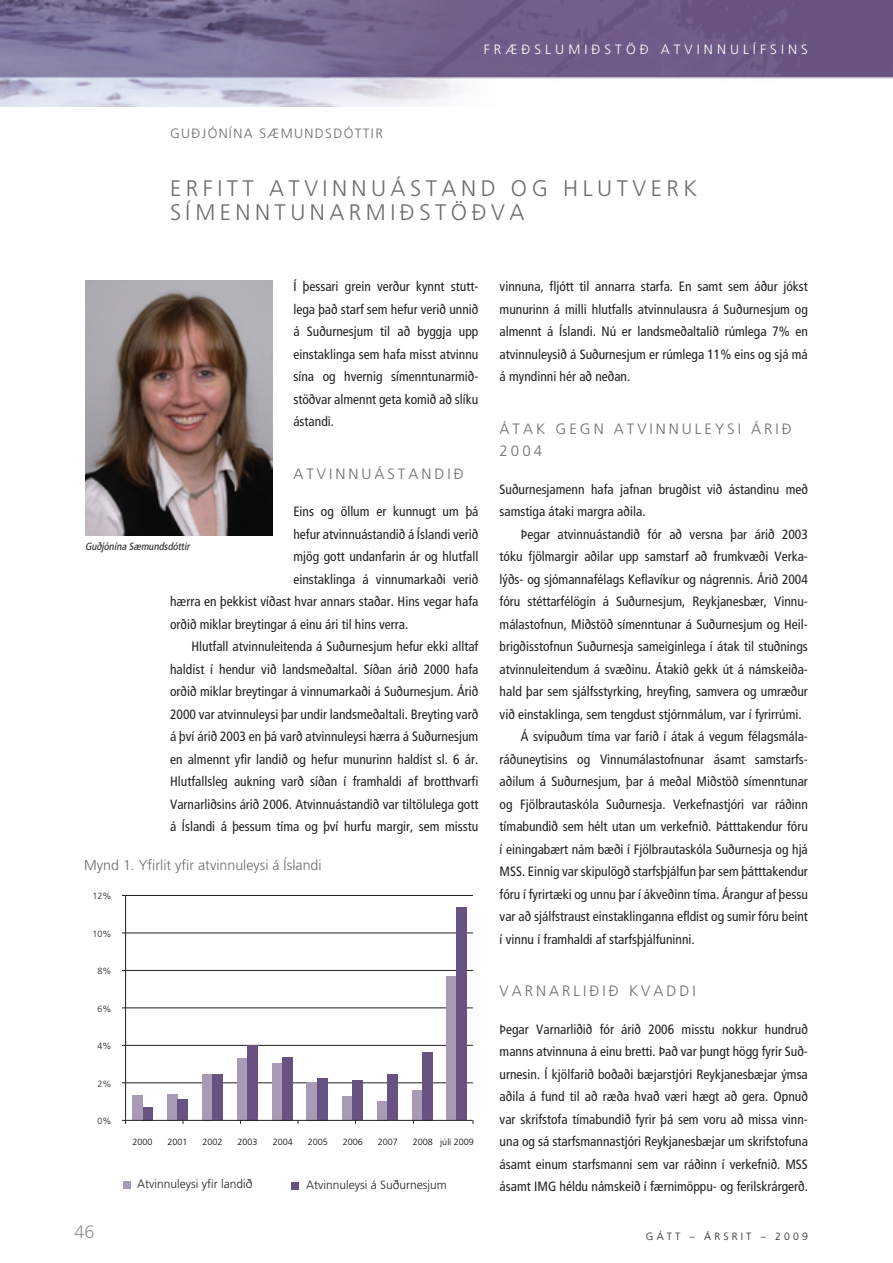
<style>
.page{position:relative;width:893px;height:1263px;background:#fff}
.page>*{position:absolute;margin:0;border:0;box-sizing:border-box;transform-origin:0 0}
.t1{font:300 22.5px/24px "Frutiger";letter-spacing:.2em;color:#6c6d70}
.t2{font:300 18px "Frutiger";color:#939598}
.t3{font:300 15px/22.5px "Frutiger";letter-spacing:.2em;color:#6c6d70}
.t4{font:300 14.25px "Frutiger";color:#6c6d70}
.t5{font:condensed 13.5px/22.5px "Frutiger";color:#231f20;text-align:justify}
.t6{font:300 13.5px "Frutiger";letter-spacing:.3em;color:#fff}
.t7{font:300 13.5px "Frutiger";letter-spacing:.1em;color:#6c6d70}
.t8{font:300 12px "Frutiger LT Std";color:#231f20}
.t9{font:italic condensed 10.5px "Frutiger";color:#231f20}
.t10{font:300 10.5px "Frutiger";letter-spacing:.3em;color:#231f20}
.t11{font:300 9px "Frutiger LT Std";color:#000}
.t12{font:300 9px "Frutiger LT Std";color:#231f20}
</style>
<div class="page">
<img style="left:0;top:0;width:893px;height:106px">
<img style="left:85px;top:281px;width:187px;height:255px">
<div style="left:142px;top:1107px;width:11px;height:13px;background:#685281"></div>
<hr style="left:126px;top:1082px;width:347px;height:1px;background:#231f20">
<hr style="left:126px;top:1045px;width:347px;height:1px;background:#231f20">
<hr style="left:126px;top:1007px;width:347px;height:1px;background:#231f20">
<hr style="left:126px;top:970px;width:347px;height:1px;background:#231f20">
<hr style="left:126px;top:932px;width:347px;height:1px;background:#231f20">
<hr style="left:126px;top:895px;width:347px;height:1px;background:#231f20">
<hr style="left:125px;top:895px;width:1px;height:225px;background:#231f20">
<div style="left:123px;top:1181px;width:8px;height:7px;background:#a99ab6"></div>
<div style="left:291px;top:1182px;width:8px;height:7px;background:#685281"></div>
<div style="left:132px;top:1095px;width:10px;height:25px;background:#a99ab6"></div>
<div style="left:167px;top:1094px;width:11px;height:26px;background:#a99ab6"></div>
<div style="left:178px;top:1099px;width:10px;height:21px;background:#685281"></div>
<div style="left:202px;top:1074px;width:10px;height:46px;background:#a99ab6"></div>
<div style="left:212px;top:1074px;width:11px;height:46px;background:#685281"></div>
<div style="left:238px;top:1058px;width:10px;height:62px;background:#a99ab6"></div>
<div style="left:248px;top:1045px;width:10px;height:75px;background:#685281"></div>
<div style="left:272px;top:1063px;width:11px;height:57px;background:#a99ab6"></div>
<div style="left:283px;top:1057px;width:10px;height:63px;background:#685281"></div>
<div style="left:307px;top:1082px;width:10px;height:38px;background:#a99ab6"></div>
<div style="left:317px;top:1078px;width:10px;height:42px;background:#685281"></div>
<div style="left:342px;top:1096px;width:11px;height:24px;background:#a99ab6"></div>
<div style="left:353px;top:1080px;width:10px;height:40px;background:#685281"></div>
<div style="left:377px;top:1101px;width:10px;height:19px;background:#a99ab6"></div>
<div style="left:387px;top:1074px;width:11px;height:46px;background:#685281"></div>
<div style="left:412px;top:1090px;width:10px;height:30px;background:#a99ab6"></div>
<div style="left:422px;top:1052px;width:10px;height:68px;background:#685281"></div>
<div style="left:446px;top:976px;width:11px;height:144px;background:#a99ab6"></div>
<div style="left:457px;top:907px;width:10px;height:213px;background:#685281"></div>
<hr style="left:122px;top:1120px;width:350px;height:1px;background:#231f20">
<p class="t7" style="left:170px;top:126px;width:214px">GUÐJÓNÍNA SÆMUNDSDÓTTIR</p>
<p class="t6" style="left:484px;top:42px;width:326px">FRÆÐSLUMIÐSTÖÐ ATVINNULÍFSINS</p>
<h1 class="t1" style="left:170px;top:176px;width:529px">ERFITT ATVINNUÁSTAND OG HLUTVERK<br>SÍMENNTUNARMIÐSTÖÐVA</h1>
<p class="t5" style="left:293px;top:275px;width:186px">Í þessari grein verður kynnt stutt&shy;lega það starf sem hefur verið unnið á Suðurnesjum til að byggja upp einstaklinga sem hafa misst atvinnu sína og hvernig símenntunarmið&shy;stöðvar almennt geta komið að slíku ástandi.</p>
<p class="t3" style="left:293px;top:462px;width:172px">ATVINNUÁSTANDIÐ</p>
<p class="t5" style="left:293px;top:500px;width:186px">Eins og öllum er kunnugt um þá</p>
<p class="t5" style="left:293px;top:523px;width:186px">hefur atvinnuástandið á Íslandi verið</p>
<p class="t5" style="left:293px;top:545px;width:186px">mjög gott undanfarin ár og hlutfall</p>
<p class="t5" style="left:293px;top:568px;width:186px">einstaklinga á vinnumarkaði verið</p>
<p class="t5" style="left:170px;top:590px;width:310px">hærra en þekkist víðast hvar annars staðar. Hins vegar hafa</p>
<p class="t5" style="left:170px;top:613px;width:240px">orðið miklar breytingar á einu ári til hins verra.</p>
<p class="t5" style="left:191px;top:635px;width:288px">Hlutfall atvinnuleitenda á Suðurnesjum hefur ekki alltaf</p>
<p class="t5" style="left:170px;top:658px;width:310px">haldist í hendur við landsmeðaltal. Síðan árið 2000 hafa</p>
<p class="t5" style="left:170px;top:680px;width:310px">orðið miklar breytingar á vinnumarkaði á Suðurnesjum. Árið</p>
<p class="t5" style="left:170px;top:703px;width:310px">2000 var atvinnuleysi þar undir landsmeðaltali. Breyting varð</p>
<p class="t5" style="left:170px;top:725px;width:310px">á því árið 2003 en þá varð atvinnuleysi hærra á Suðurnesjum</p>
<p class="t5" style="left:170px;top:748px;width:310px">en almennt yfir landið og hefur munurinn haldist sl. 6 ár.</p>
<p class="t5" style="left:170px;top:770px;width:310px">Hlutfallsleg aukning varð síðan í framhaldi af brotthvarfi</p>
<p class="t5" style="left:170px;top:793px;width:310px">Varnarliðsins árið 2006. Atvinnuástandið var tiltölulega gott</p>
<p class="t5" style="left:170px;top:815px;width:310px">á Íslandi á þessum tíma og því hurfu margir, sem misstu</p>
<p class="t9" style="left:85px;top:540px;width:108px">Guðjónína Sæmundsdóttir</p>
<p class="t4" style="left:84px;top:857px;width:239px">Mynd 1. Yfirlit yfir atvinnuleysi á Íslandi</p>
<p class="t12" style="left:92px;top:891px;width:21px">12%</p>
<p class="t12" style="left:92px;top:928px;width:21px">10%</p>
<p class="t12" style="left:97px;top:966px;width:16px">8%</p>
<p class="t12" style="left:97px;top:1003px;width:16px">6%</p>
<p class="t12" style="left:97px;top:1041px;width:16px">4%</p>
<p class="t12" style="left:97px;top:1078px;width:16px">2%</p>
<p class="t12" style="left:97px;top:1116px;width:16px">0%</p>
<p class="t11" style="left:133px;top:1136px;width:22px">2000</p>
<p class="t11" style="left:168px;top:1136px;width:22px">2001</p>
<p class="t11" style="left:203px;top:1136px;width:22px">2002</p>
<p class="t11" style="left:238px;top:1136px;width:22px">2003</p>
<p class="t11" style="left:273px;top:1136px;width:22px">2004</p>
<p class="t11" style="left:308px;top:1136px;width:22px">2005</p>
<p class="t11" style="left:343px;top:1136px;width:22px">2006</p>
<p class="t11" style="left:378px;top:1136px;width:22px">2007</p>
<p class="t11" style="left:413px;top:1136px;width:63px">2008 júlí 2009</p>
<p class="t5" style="left:500px;top:275px;width:310px">vinnuna, fljótt til annarra starfa. En samt sem áður jókst munurinn á milli hlutfalls atvinnulausra á Suðurnesjum og almennt á Íslandi. Nú er landsmeðaltalið rúmlega 7% en atvinnuleysið á Suðurnesjum er rúmlega 11% eins og sjá má á myndinni hér að neðan.</p>
<p class="t3" style="left:500px;top:417px;width:294px">ÁTAK GEGN ATVINNULEYSI ÁRIÐ<br>2004</p>
<p class="t5" style="left:500px;top:478px;width:310px">Suðurnesjamenn hafa jafnan brugðist við ástandinu með samstiga átaki margra aðila.</p>
<p class="t5" style="left:521px;top:523px;width:289px">Þegar atvinnuástandið fór að versna þar árið 2003</p>
<p class="t5" style="left:500px;top:545px;width:310px">tóku fjölmargir aðilar upp samstarf að frumkvæði Verka-</p>
<p class="t5" style="left:500px;top:568px;width:310px">lýðs- og sjómannafélags Keflavíkur og nágrennis. Árið 2004</p>
<p class="t5" style="left:500px;top:590px;width:310px">fóru stéttar félögin á Suðurnesjum, Reykjanesbær, Vinnu-</p>
<p class="t5" style="left:500px;top:613px;width:310px">málastofnun, Miðstöð símenntunar á Suðurnesjum og Heil-</p>
<p class="t5" style="left:500px;top:635px;width:310px">brigðisstofnun Suðurnesja sameiginlega í átak til stuðnings</p>
<p class="t5" style="left:500px;top:658px;width:310px">atvinnuleitendum á svæðinu. Átakið gekk út á námskeiða-</p>
<p class="t5" style="left:500px;top:680px;width:310px">hald þar sem sjálfsstyrking, hreyfing, samvera og umræður</p>
<p class="t5" style="left:500px;top:703px;width:304px">við einstaklinga, sem tengdust stjórnmálum, var í fyrirrúmi.</p>
<p class="t5" style="left:521px;top:725px;width:289px">Á svipuðum tíma var farið í átak á vegum félagsmála-</p>
<p class="t5" style="left:500px;top:748px;width:310px">ráðuneytisins og Vinnumálastofnunar ásamt samstarfs-</p>
<p class="t5" style="left:500px;top:770px;width:310px">aðilum á Suðurnesjum, þar á meðal Miðstöð símenntunar</p>
<p class="t5" style="left:500px;top:793px;width:310px">og Fjölbrautaskóla Suðurnesja. Verkefnastjóri var ráðinn</p>
<p class="t5" style="left:500px;top:815px;width:310px">tímabundið sem hélt utan um verkefnið. Þátttakendur fóru</p>
<p class="t5" style="left:500px;top:838px;width:310px">í eininga bært nám bæði í Fjölbrautaskóla Suðurnesja og hjá</p>
<p class="t5" style="left:500px;top:861px;width:310px">MSS. Einnig var skipulögð starfsþjálfun þar sem þátttakendur</p>
<p class="t5" style="left:500px;top:883px;width:310px">fóru í fyrirtæki og unnu þar í ákveðinn tíma. Árangur af þessu</p>
<p class="t5" style="left:500px;top:906px;width:310px">var að sjálfstraust einstaklinganna efldist og sumir fóru beint</p>
<p class="t5" style="left:500px;top:928px;width:197px">í vinnu í framhaldi af starfsþjálfuninni.</p>
<p class="t3" style="left:500px;top:980px;width:198px">VARNARLIÐIÐ KVADDI</p>
<p class="t5" style="left:500px;top:1018px;width:310px">Þegar Varnarliðið fór árið 2006 misstu nokkur hundruð manns atvinnuna á einu bretti. Það var þungt högg fyrir Suð&shy;urnesin. Í kjölfarið boðaði bæjarstjóri Reykjanesbæjar ýmsa aðila á fund til að ræða hvað væri hægt að gera. Opnuð var skrifstofa tímabundið fyrir þá sem voru að missa vinn&shy;una og sá starfsmannastjóri Reykjanesbæjar um skrifstofuna ásamt einum starfsmanni sem var ráðinn í verkefnið. MSS</p>
<h2 class="t2" style="left:75px;top:1222px;width:22px">46</h2>
<p class="t8" style="left:137px;top:1177px;width:117px">Atvinnuleysi yfir landið</p>
<p class="t8" style="left:306px;top:1178px;width:142px">Atvinnuleysi á Suðurnesjum</p>
<p class="t5" style="left:500px;top:1175px;width:310px">ásamt IMG héldu námskeið í færnimöppu- og fe rilskrárgerð.</p>
<p class="t10" style="left:646px;top:1230px;width:163px">GÁTT – ÁRSRIT – 2009</p>
</div>
